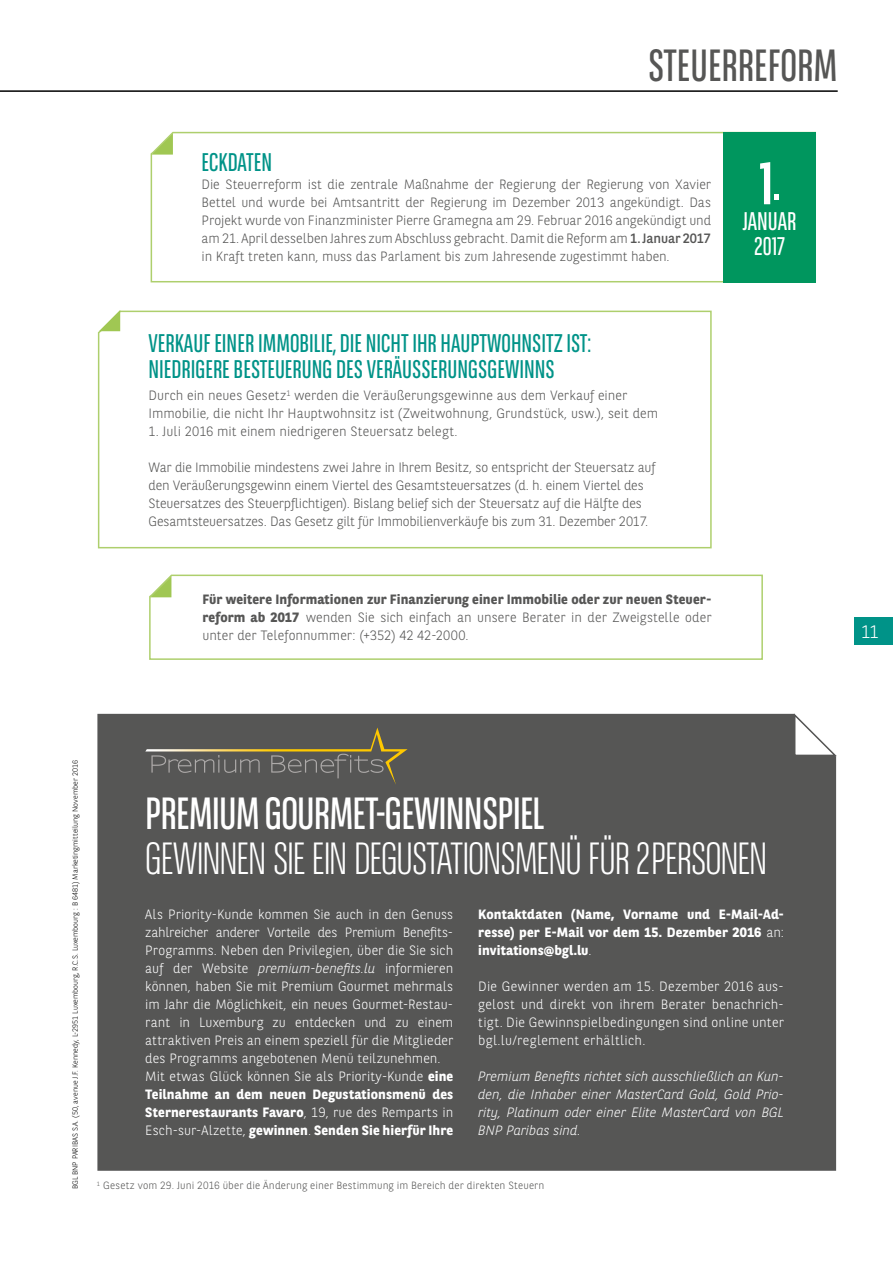
<style>
.page{position:relative;width:893px;height:1263px;background:#fff}
.page>*{position:absolute;margin:0;border:0;box-sizing:border-box;transform-origin:0 0}
.t1{font:700 60.3px "BNPP Sans Condensed";color:#fff}
.t2{font:300 45px "BNPP Sans Condensed";letter-spacing:-.035em;color:#fff}
.t3{font:45px "BNPP Sans Condensed";letter-spacing:-.02em;color:#fff}
.t4{font:45px "BNPP Sans Condensed";color:#565655}
.t5{font:25.5px/25.5px "BNPP Sans Condensed";color:#009388}
.t6{font:25.5px/25.5px "BNPP Sans Condensed";color:#fff;text-align:center}
.t7{font:300 18px "BNPP Sans";color:#fff}
.t8{font:300 13.5px/18px "BNPP Sans";letter-spacing:-.005em;color:#565655;text-align:justify}
.t9{font:300 13.5px/18px "BNPP Sans";letter-spacing:.005em;color:#fff}
.t10{font:italic 300 13.5px/18px "BNPP Sans";letter-spacing:-.005em;color:#fff;text-align:justify}
.t11{font:700 13.5px/18px "BNPP Sans";letter-spacing:.01em;color:#fff;text-align:justify}
.t12{font:300 10.5px "BNPP Sans";letter-spacing:.015em;color:#565655}
.t13{font:300 7.5px "BNPP Sans";color:#000}
.s1{font-weight:400}
.s2{font-weight:700}
.s3{font-size:51px}
.s4{font-style:italic}
.s5{font-weight:300}
</style>
<div class="page">
<hr style="left:0;top:90px;width:838px;height:2px;background:#000">
<svg style="left:150px;top:131px;width:666px;height:152px"></svg>
<svg style="left:152px;top:133px;width:21px;height:22px"></svg>
<div style="left:855px;top:618px;width:38px;height:27px;background:#009388"></div>
<div style="left:97px;top:714px;width:739px;height:457px;background:#565655"></div>
<svg style="left:793px;top:713px;width:44px;height:44px"></svg>
<div style="left:723px;top:132px;width:93px;height:150px;background:#00965e"></div>
<svg style="left:149px;top:574px;width:614px;height:86px"></svg>
<svg style="left:150px;top:576px;width:21px;height:21px"></svg>
<svg style="left:97px;top:310px;width:615px;height:239px"></svg>
<svg style="left:99px;top:310px;width:21px;height:21px"></svg>
<img style="left:145px;top:727px;width:263px;height:58px">
<h2 class="t4" style="left:648px;top:42px;width:191px">STEUERREFORM</h2>
<h3 class="t5" style="left:202px;top:150px;width:72px">ECKDATEN</h3>
<p class="t8" style="left:202px;top:175px;width:511px">Die Steuerreform ist die zentrale Maßnahme der Regierung der Regierung von Xavier Bettel und wurde bei Amtsantritt der Regierung im Dezember 2013 angekündigt. Das Projekt wurde von Finanzminister Pierre Gramegna am 29. Februar 2016 angekündigt und am 21. April desselben Jahres zum Abschluss gebracht. Damit die Reform am <span class="s1">1.Januar 2017 </span>in Kraft treten kann, muss das Parlament bis zum Jahresende zugestimmt haben.</p>
<h3 class="t5" style="left:149px;top:331px;width:444px">VERKAUF EINER IMMOBILIE, DIE NICHT IHR HAUPTWOHNSITZ IST:<br>NIEDRIGERE BESTEUERUNG DES VERÄUSSERUNGSGEWINNS</h3>
<p class="t8" style="left:149px;top:386px;width:511px">Durch ein neues Gesetz<sup>1</sup> werden die Veräußerungsgewinne aus dem Verkauf einer<br>Immobilie, die nicht Ihr Hauptwohnsitz ist (Zweitwohnung, Grundstück, usw.), seit dem</p>
<p class="t8" style="left:149px;top:422px;width:311px">1. Juli 2016 mit einem niedrigeren Steuersatz belegt.</p>
<p class="t8" style="left:149px;top:458px;width:508px;text-align:left">War die Immobilie mindestens zwei Jahre in Ihrem Besitz, so entspricht der Steuersatz auf den Veräußerungsgewinn einem Viertel des Gesamtsteuersatzes (d. h. einem Viertel des Steuersatzes des Steuerpflichtigen). Bislang belief sich der Steuersatz auf die Hälfte des Gesamtsteuersatzes. Das Gesetz gilt für Immobilienverkäufe bis zum 31. Dezember 2017.</p>
<p class="t8" style="left:202px;top:590px;width:511px"><span class="s2">Für weitere Informationen zur Finanzierung einer Immobilie oder zur neuen Steuer&shy;reform ab 2017</span> wenden Sie sich einfach an unsere Berater in der Zweigstelle oder unter der Telefonnummer: (+352) 42 42-2000.</p>
<h1 class="t1" style="left:759px;top:151px;width:23px">1<span class="s3">.</span></h1>
<h3 class="t6" style="left:743px;top:209px;width:55px">JANUAR<br>2017</h3>
<h3 class="t7" style="left:861px;top:620px;width:19px">11</h3>
<p class="t13" style="left:70px;top:1189px;width:430px;rotate:-90deg">BGL BNP PARIBAS S.A. (50, avenue J.F. Kennedy, L-2951 Luxembourg, R.C.S. Luxembourg : B 6481) Marketingmitteilung November 2016</p>
<h2 class="t3" style="left:145px;top:789px;width:401px">PREMIUM GOURMET-GEWINNSPIEL</h2>
<h2 class="t2" style="left:145px;top:834px;width:624px">GEWINNEN SIE EIN DEGUSTATIONSMENÜ FÜR 2 PERSONEN</h2>
<p class="t9" style="left:145px;top:905px;width:310px">Als Priority-Kunde kommen Sie auch in den Genuss zahlreicher anderer Vorteile des Premium Benefits-Programms. Neben den Privilegien, über die Sie sich auf der Website <span class="s4">premium-benefits.lu</span> informieren können, haben Sie mit Premium Gourmet mehrmals im Jahr die Möglichkeit, ein neues Gourmet-Restau&shy;rant in Luxemburg zu entdecken und zu einem attraktiven Preis an einem speziell für die Mitglieder des Programms angebotenen Menü teilzunehmen.<br>Mit etwas Glück können Sie als Priority-Kunde <span class="s2">eine Teilnahme an dem neuen Degustationsmenü des Sternerestaurants Favaro</span>, 19, rue des Remparts in Esch-sur-Alzette, <span class="s2">gewinnen</span>. <span class="s2">Senden Sie hierfür Ihre</span></p>
<p class="t11" style="left:478px;top:905px;width:307px">Kontaktdaten (Name, Vorname und E-Mail-Ad&shy;resse) per E-Mail vor dem 15. Dezember 2016 <span class="s5">an: </span>invitations@bgl.lu<span class="s5">.</span></p>
<p class="t9" style="left:478px;top:977px;width:307px;text-align:justify">Die Gewinner werden am 15. Dezember 2016 aus&shy;gelost und direkt von ihrem Berater benachrich&shy;tigt. Die Gewinnspielbedingungen sind online unter bgl.lu/reglement erhältlich.</p>
<p class="t10" style="left:478px;top:1067px;width:307px">Premium Benefits richtet sich ausschließlich an Kun&shy;den, die Inhaber einer MasterCard Gold, Gold Prio&shy;rity, Platinum oder einer Elite MasterCard von BGL BNP Paribas sind.</p>
<p class="t12" style="left:97px;top:1178px;width:449px"><sup>1</sup> Gesetz vom 29. Juni 2016 über die Änderung einer Bestimmung im Bereich der direkten Steuern</p>
</div>
